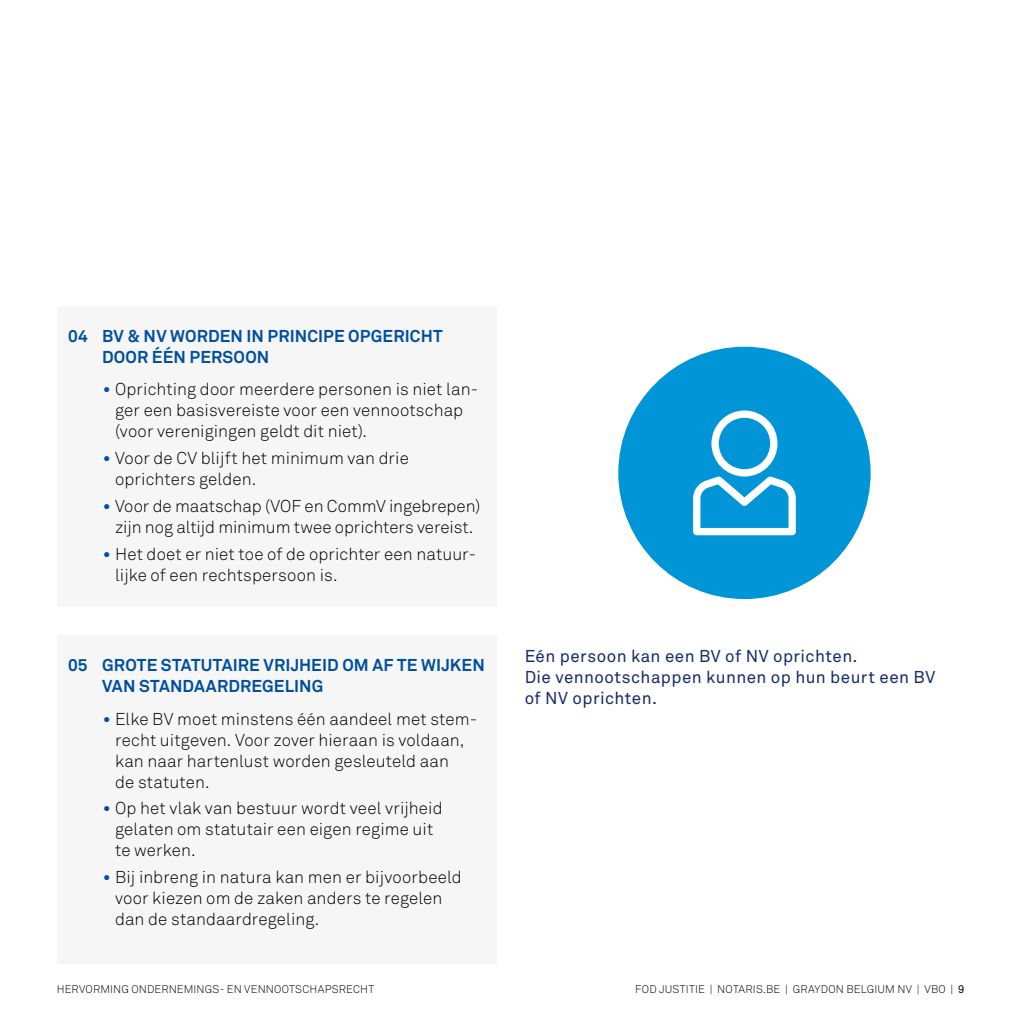
<style>
.page{position:relative;width:1021px;height:1021px;background:#fff}
.page>*{position:absolute;margin:0;border:0;box-sizing:border-box;transform-origin:0 0}
.t1{font:300 17px/21px "Akkurat";letter-spacing:.005em;color:#000}
.t2{font:700 17px/21px "Akkurat";letter-spacing:.01em;color:#004f9f}
.t3{font:17px/21px "Akkurat";letter-spacing:.025em;color:#162b69}
.t4{font:300 11px "Akkurat";letter-spacing:.015em;color:#000}
.s1{font-size:22px;color:#004f9f}
.s2{font-weight:400}
</style>
<div class="page">
<div style="left:57px;top:635px;width:439px;height:329px;background:#f6f6f6"></div>
<div style="left:57px;top:306px;width:439px;height:301px;background:#f6f6f6"></div>
<div style="left:618px;top:347px;width:252px;height:252px;background:#0095d7;border-radius:50%"></div>
<svg style="left:693px;top:410px;width:102px;height:125px"></svg>
<p class="t2" style="left:102px;top:326px;width:342px;text-indent:-34px">04 BV &amp; NV WORDEN IN PRINCIPE OPGERICHT<br>DOOR ÉÉN PERSOON</p>
<p class="t1" style="left:115px;top:379px;width:364px;text-indent:-13px"><span class="s1">•</span> Oprichting door meerdere personen is niet lan&shy;ger een basisvereiste voor een vennootschap (voor verenigingen geldt dit niet).</p>
<p class="t1" style="left:115px;top:448px;width:295px;text-indent:-13px"><span class="s1">•</span> Voor de CV blijft het minimum van drie oprichters gelden.</p>
<p class="t1" style="left:102px;top:495px;width:379px;text-align:center"><span class="s1">•</span> Voor de maatschap (VOF en CommV ingebrepen) zijn nog altijd minimum twee oprichters vereist.</p>
<p class="t1" style="left:115px;top:543px;width:363px;text-indent:-13px"><span class="s1">•</span> Het doet er niet toe of de oprichter een natuur&shy;lijke of een rechtspersoon is.</p>
<p class="t2" style="left:102px;top:655px;width:384px;text-indent:-34px">05 GROTE STATUTAIRE VRIJHEID OM AF TE WIJKEN<br>VAN STANDAARDREGELING</p>
<p class="t1" style="left:115px;top:708px;width:363px;text-indent:-13px"><span class="s1">•</span> Elke BV moet minstens één aandeel met stem&shy;recht uitgeven. Voor zover hieraan is voldaan, kan naar hartenlust worden gesleuteld aan<br>de statuten.</p>
<p class="t1" style="left:115px;top:798px;width:329px;text-indent:-13px"><span class="s1">•</span> Op het vlak van bestuur wordt veel vrijheid gelaten om statutair een eigen regime uit te werken.</p>
<p class="t1" style="left:115px;top:867px;width:348px;text-indent:-13px"><span class="s1">•</span> Bij inbreng in natura kan men er bijvoorbeeld voor kiezen om de zaken anders te regelen dan de standaardregeling.</p>
<p class="t3" style="left:524px;top:646px;width:412px">Eén persoon kan een BV of NV oprichten.<br>Die vennootschappen kunnen op hun beurt een BV of NV oprichten.</p>
<p class="t4" style="left:57px;top:982px;width:319px">HERVORMING ONDERNEMINGS- EN VENNOOTSCHAPSRECHT</p>
<p class="t4" style="left:635px;top:982px;width:330px">FOD JUSTITIE | NOTARIS.BE | GRAYDON BELGIUM NV | VBO | <span class="s2">9</span></p>
</div>
